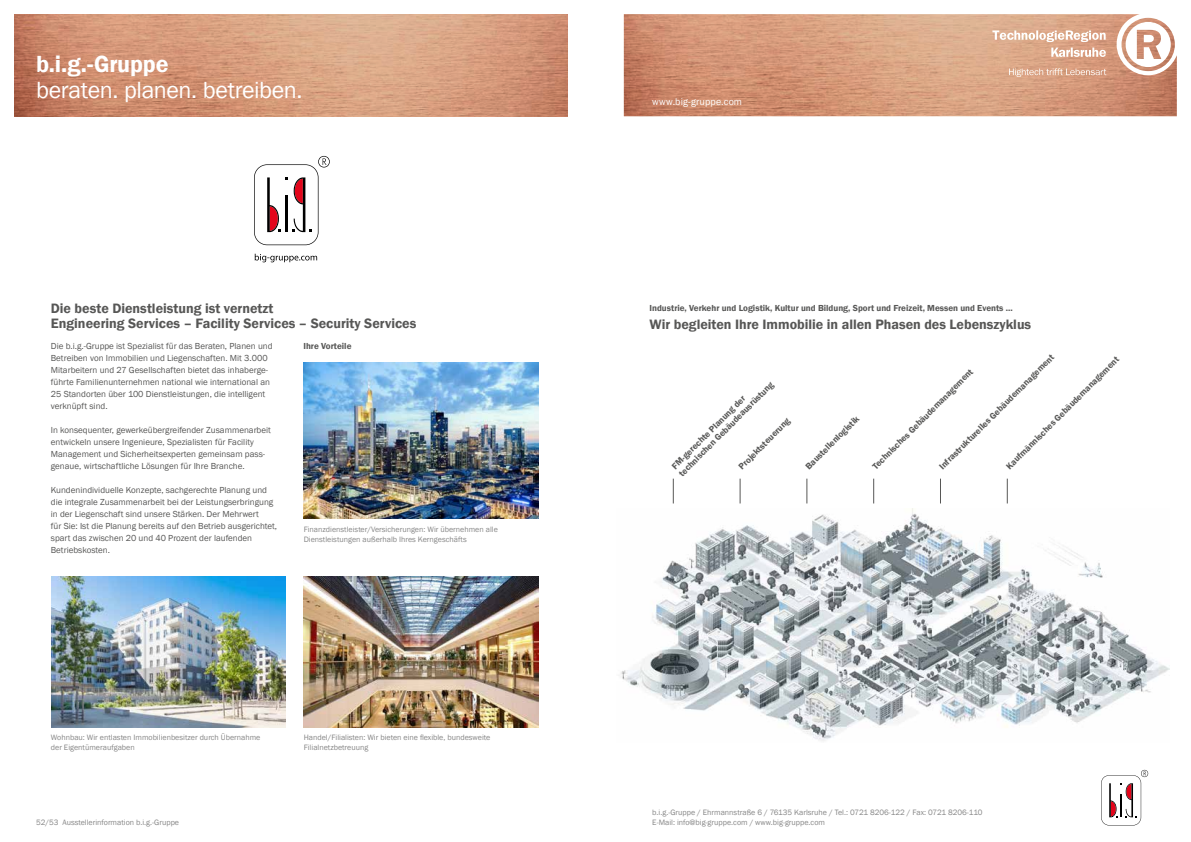
<style>
.page{position:relative;width:1191px;height:842px;background:#fff}
.page>*{position:absolute;margin:0;border:0;box-sizing:border-box;transform-origin:0 0}
.t1{font:24px "Franklin Gothic";letter-spacing:-.02em;color:#fff}
.t2{font:600 24px "Franklin Gothic";letter-spacing:-.005em;color:#fff}
.t3{font:600 14px/15px "Franklin Gothic";color:#575756}
.t4{font:10px "Franklin Gothic";letter-spacing:.015em;color:#fff}
.t5{font:9px/12px "Franklin Gothic";color:#575756}
.t6{font:600 9px/10px "Franklin Gothic";color:#575756}
.t7{font:8px/10px "Franklin Gothic";color:#878787}
</style>
<div class="page">
<svg style="left:624px;top:14px;width:552px;height:102px;background:#d59e81"></svg>
<svg style="left:14px;top:14px;width:553px;height:102px;background:#d39879"></svg>
<img style="left:304px;top:577px;width:235px;height:150px">
<img style="left:51px;top:577px;width:235px;height:150px">
<img style="left:304px;top:363px;width:235px;height:156px">
<svg style="left:254px;top:156px;width:76px;height:89px"></svg>
<svg style="left:255px;top:254px;width:62px;height:8px"></svg>
<img style="left:621px;top:508px;width:548px;height:233px">
<svg style="left:673px;top:479px;width:1px;height:24px"></svg>
<svg style="left:740px;top:479px;width:1px;height:24px"></svg>
<svg style="left:806px;top:479px;width:1px;height:24px"></svg>
<svg style="left:873px;top:479px;width:1px;height:24px"></svg>
<svg style="left:940px;top:479px;width:1px;height:24px"></svg>
<svg style="left:1007px;top:479px;width:1px;height:24px"></svg>
<svg style="left:1101px;top:770px;width:47px;height:55px"></svg>
<h1 class="t2" style="left:36px;top:49px;width:134px">b.i.g.-Gruppe</h1>
<h1 class="t1" style="left:36px;top:75px;width:268px">beraten. planen. betreiben.</h1>
<h2 class="t3" style="left:51px;top:301px;width:367px">Die beste Dienstleistung ist vernetzt<br>Engineering Services – Facility Services – Security Services</h2>
<p class="t6" style="left:303px;top:341px;width:50px">Ihre Vorteile</p>
<p class="t5" style="left:51px;top:340px;width:223px">Die b.i.g.-Gruppe ist Spezialist für das Beraten, Planen und Betreiben von Immobilien und Liegenschaften. Mit 3.000<br>Mitarbeitern und 27 Gesellschaften bietet das inhaberge&shy;führte Familienunternehmen national wie international an 25 Standorten über 100 Dienstleistungen, die intelligent verknüpft sind.</p>
<p class="t5" style="left:51px;top:424px;width:222px">In konsequenter, gewerkeübergreifender Zusammenarbeit entwickeln unsere Ingenieure, Spezialisten für Facility Management und Sicherheitsexperten gemeinsam pass&shy;genaue, wirtschaftliche Lösungen für Ihre Branche.</p>
<p class="t5" style="left:51px;top:484px;width:228px">Kundenindividuelle Konzepte, sachgerechte Planung und die integrale Zusammenarbeit bei der Leistungserbringung in der Liegenschaft sind unsere Stärken. Der Mehrwert<br>für Sie: Ist die Planung bereits auf den Betrieb ausgerichtet, spart das zwischen 20 und 40 Prozent der laufenden Betriebskosten.</p>
<p class="t7" style="left:304px;top:524px;width:196px">Finanzdienstleister/Versicherungen: Wir übernehmen alle<br>Dienstleistungen außerhalb Ihres Kerngeschäfts</p>
<p class="t7" style="left:51px;top:732px;width:211px">Wohnbau: Wir entlasten Immobilienbesitzer durch Übernahme der Eigentümeraufgaben</p>
<p class="t7" style="left:36px;top:817px;width:144px">52/53 Ausstellerinformation b.i.g.-Gruppe</p>
<p class="t7" style="left:304px;top:732px;width:188px">Handel/Filialisten: Wir bieten eine flexible, bundesweite<br>Filialnetzbetreuung</p>
<p class="t4" style="left:652px;top:95px;width:91px">www.big-gruppe.com</p>
<p class="t6" style="left:649px;top:303px;width:365px">Industrie, Verkehr und Logistik, Kultur und Bildung, Sport und Freizeit, Messen und Events ...</p>
<h2 class="t3" style="left:649px;top:317px;width:383px">Wir begleiten Ihre Immobilie in allen Phasen des Lebenszyklus</h2>
<p class="t6" style="left:670px;top:464px;width:131px;rotate:-45deg">FM-gerechte Planung der technischen Gebäudeausrüstung</p>
<p class="t6" style="left:736px;top:464px;width:70px;rotate:-45deg">Projektsteuerung</p>
<p class="t6" style="left:803px;top:464px;width:73px;rotate:-45deg">Baustellenlogistik</p>
<p class="t6" style="left:937px;top:464px;width:160px;rotate:-45deg">Infrastrukturelles Gebäudemanagement</p>
<p class="t6" style="left:1004px;top:464px;width:157px;rotate:-45deg">Kaufmännisches Gebäudemanagement</p>
<p class="t6" style="left:870px;top:464px;width:139px;rotate:-45deg">Technisches Gebäudemanagement</p>
<p class="t7" style="left:652px;top:807px;width:332px">b.i.g.-Gruppe / Ehrmannstraße 6 / 76135 Karlsruhe / Tel.: 0721 8206-122 / Fax: 0721 8206-110<br>E-Mail: info@big-gruppe.com / www.big-gruppe.com</p>
</div>
